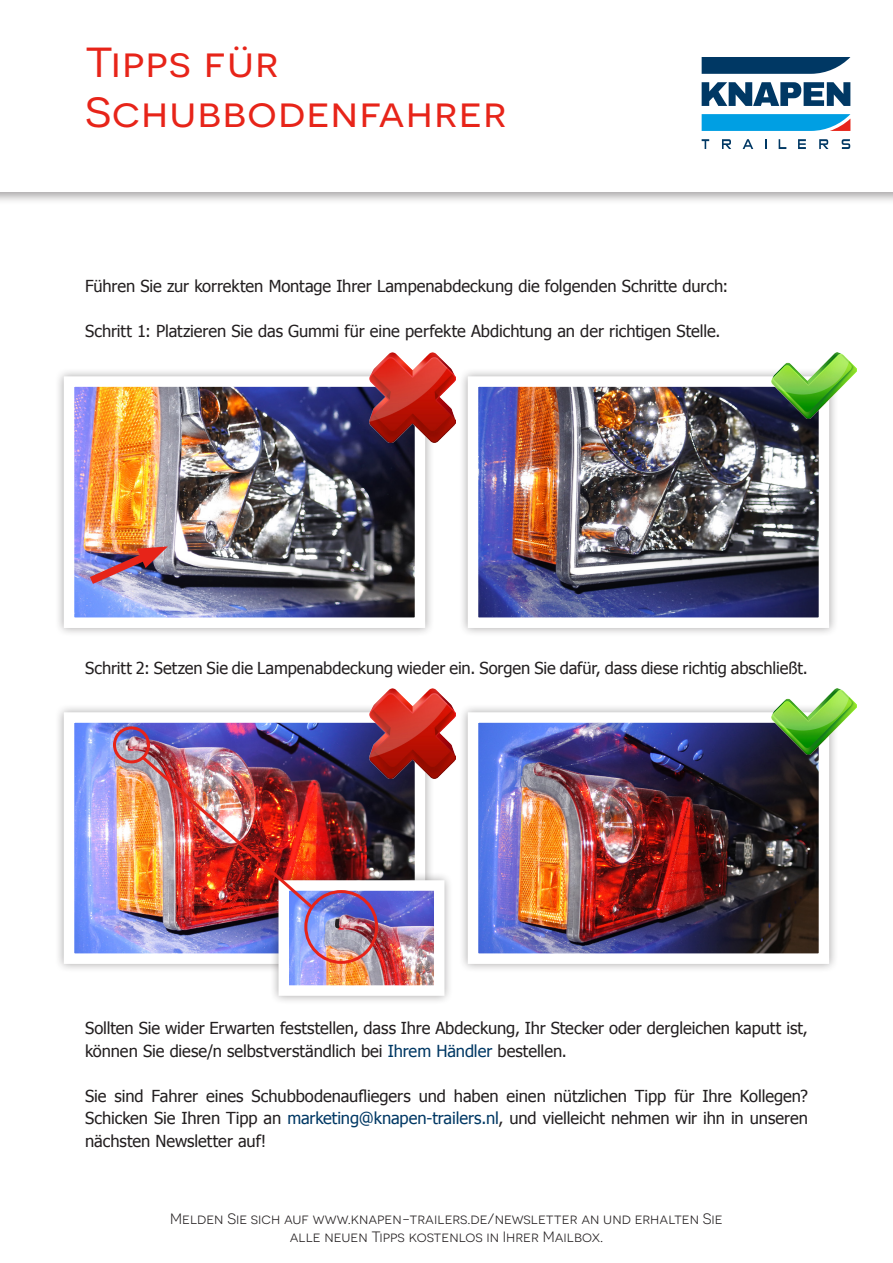
<style>
.page{position:relative;width:893px;height:1263px;background:#fff}
.page>*{position:absolute;margin:0;border:0;box-sizing:border-box;transform-origin:0 0}
.t1{font:42px/50.4px "Novecentosanswide";letter-spacing:.025em;color:#e72419;scale:1.05 1}
.t2{font:16.5px/22.5px "Tahoma";letter-spacing:-.005em;color:#231f20}
.t3{font:15px/18px "Novecentosanswide";color:#231f20;text-align:center}
.s1{color:#003864}
</style>
<div class="page">
<div style="left:55px;top:367px;width:379px;height:270px;background:#f8f7f8"></div>
<img style="left:59px;top:372px;width:371px;height:260px">
<div style="left:55px;top:703px;width:379px;height:270px;background:#f8f7f8"></div>
<img style="left:59px;top:708px;width:311px;height:261px">
<div style="left:459px;top:367px;width:379px;height:270px;background:#f8f7f8"></div>
<img style="left:463px;top:372px;width:371px;height:260px">
<div style="left:459px;top:703px;width:379px;height:270px;background:#f8f7f8"></div>
<img style="left:463px;top:708px;width:371px;height:260px">
<img style="left:370px;top:353px;width:85px;height:90px">
<img style="left:370px;top:689px;width:85px;height:77px">
<img style="left:772px;top:353px;width:85px;height:66px">
<img style="left:772px;top:689px;width:85px;height:65px">
<img style="left:82px;top:543px;width:86px;height:47px">
<div style="left:113px;top:726px;width:37px;height:37px;border:3px solid #e72419;border-radius:50%"></div>
<img style="left:139px;top:754px;width:311px;height:247px">
<div style="left:0;top:0;width:893px;height:205px;background:#231f20;opacity:.4"></div>
<div style="left:0;top:0;width:893px;height:191px;background:#fff"></div>
<svg style="left:702px;top:57px;width:148px;height:17px;background:#174a72"></svg>
<svg style="left:702px;top:114px;width:148px;height:17px;background:#169edc"></svg>
<svg style="left:702px;top:82px;width:148px;height:24px"></svg>
<svg style="left:702px;top:139px;width:7px;height:10px"></svg>
<svg style="left:743px;top:139px;width:10px;height:10px"></svg>
<svg style="left:779px;top:139px;width:7px;height:10px"></svg>
<svg style="left:798px;top:139px;width:8px;height:10px"></svg>
<svg style="left:819px;top:139px;width:9px;height:10px"></svg>
<svg style="left:842px;top:139px;width:8px;height:10px"></svg>
<svg style="left:722px;top:139px;width:9px;height:10px"></svg>
<h1 class="t1" style="left:85px;top:37px;width:403px">Tipps für<br>Schubbodenfahrer</h1>
<p class="t2" style="left:85px;top:273px;width:645px">Führen Sie zur korrekten Montage Ihrer Lampenabdeckung die folgenden Schritte durch:</p>
<p class="t2" style="left:85px;top:318px;width:637px">Schritt 1: Platzieren Sie das Gummi für eine perfekte Abdichtung an der richtigen Stelle.</p>
<p class="t2" style="left:85px;top:656px;width:724px">Schritt 2: Setzen Sie die Lampenabdeckung wieder ein. Sorgen Sie dafür, dass diese richtig abschließt.</p>
<p class="t2" style="left:85px;top:1016px;width:724px">Sollten Sie wider Erwarten feststellen, dass Ihre Abdeckung, Ihr Stecker oder dergleichen kaputt ist, können Sie diese/n selbstverständlich bei <span class="s1">Ihrem Händler</span> bestellen.</p>
<p class="t2" style="left:85px;top:1083px;width:724px;text-align:justify">Sie sind Fahrer eines Schubbodenaufliegers und haben einen nützlichen Tipp für Ihre Kollegen?<br>Schicken Sie Ihren Tipp an <span class="s1">marketing@knapen-trailers.nl</span>, und vielleicht nehmen wir ihn in unseren nächsten Newsletter auf!</p>
<p class="t3" style="left:170px;top:1209px;width:554px">Melden Sie sich auf www.knapen-trailers.de/newsletter an und erhalten Sie alle neuen Tipps kostenlos in Ihrer Mailbox.</p>
</div>
